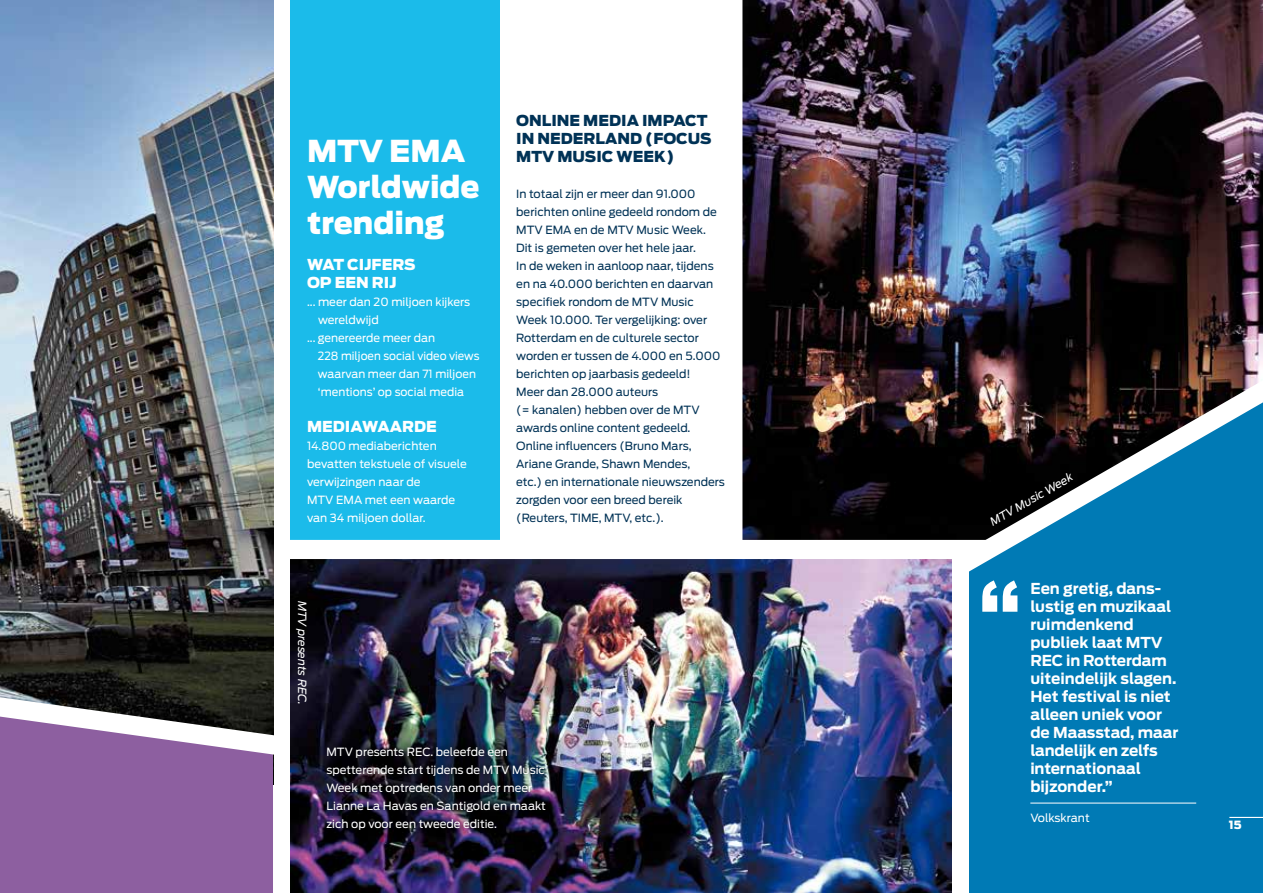
<style>
.page{position:relative;width:1263px;height:893px;background:#fff}
.page>*{position:absolute;margin:0;border:0;box-sizing:border-box;transform-origin:0 0}
.t1{font:900 30px/36px "Antenna";color:#fff}
.t2{font:700 15px/18px "Antenna";color:#fff}
.t3{font:900 15px/18px "Antenna";color:#003256}
.t4{font:900 15px/18px "Antenna";color:#fff}
.t5{font:11.25px/18px "Antenna";color:#003256}
.t6{font:11.25px/18px "Antenna";color:#fff}
.t7{font:italic 11.25px "Antenna";color:#fff}
.t8{font:11.25px "Antenna";color:#fff;scale:.96 1}
.t9{font:900 11.25px "Antenna";color:#fff}
</style>
<div class="page">
<div style="left:969px;top:386px;width:294px;height:507px;background:#007ab5"></div>
<img style="left:742px;top:0;width:521px;height:612px">
<div style="left:290px;top:0;width:209px;height:564px;background:#1bbbea"></div>
<hr style="left:1030px;top:803px;width:166px;height:1px;background:#fff">
<svg style="left:982px;top:592px;width:35px;height:20px"></svg>
<img style="left:0;top:0;width:273px;height:613px">
<div style="left:0;top:768px;width:273px;height:125px;background:#8d5fa0"></div>
<svg style="left:0;top:613px;width:274px;height:155px;background:#544b56"></svg>
<svg style="left:934px;top:348px;width:329px;height:244px"></svg>
<img style="left:290px;top:559px;width:662px;height:334px">
<div style="left:281px;top:540px;width:710px;height:19px;background:#fff"></div>
<div style="left:952px;top:549px;width:11px;height:27px;background:#fff"></div>
<img style="left:318px;top:739px;width:235px;height:99px">
<hr style="left:1229px;top:817px;width:34px;height:1px;background:#fff">
<h1 class="t1" style="left:307px;top:133px;width:174px">MTV EMA<br>Worldwide trending</h1>
<h2 class="t4" style="left:307px;top:256px;width:110px">WAT CIJFERS<br>OP EEN RIJ</h2>
<p class="t6" style="left:307px;top:293px;width:165px">... meer dan 20 miljoen kijkers</p>
<p class="t6" style="left:318px;top:311px;width:62px">wereldwijd</p>
<p class="t6" style="left:307px;top:329px;width:130px">... genereerde meer dan</p>
<p class="t8" style="left:318px;top:349px;width:170px">228 miljoen social video views</p>
<p class="t6" style="left:318px;top:365px;width:160px">waarvan meer dan 71 miljoen</p>
<p class="t6" style="left:318px;top:383px;width:148px">‘mentions’ op social media</p>
<h2 class="t4" style="left:307px;top:418px;width:131px">MEDIAWAARDE</h2>
<p class="t6" style="left:307px;top:437px;width:161px">14.800 mediaberichten bevatten tekstuele of visuele verwijzingen naar de<br>MTV EMA met een waarde van 34 miljoen dollar.</p>
<p class="t7" style="left:309px;top:601px;width:106px;rotate:90deg">MTV presents REC.</p>
<h2 class="t3" style="left:516px;top:112px;width:197px">ONLINE MEDIA IMPACT<br>IN NEDERLAND (FOCUS<br>MTV MUSIC WEEK)</h2>
<p class="t5" style="left:516px;top:185px;width:210px">In totaal zijn er meer dan 91.000 berichten online gedeeld rondom de<br>MTV EMA en de MTV Music Week.<br>Dit is gemeten over het hele jaar.<br>In de weken in aanloop naar, tijdens en na 40.000 berichten en daarvan specifiek rondom de MTV Music<br>Week 10.000. Ter vergelijking: over<br>Rotterdam en de culturele sector worden er tussen de 4.000 en 5.000 berichten op jaarbasis gedeeld!<br>Meer dan 28.000 auteurs<br>(= kanalen) hebben over de MTV awards online content gedeeld.<br>Online influencers (Bruno Mars,<br>Ariane Grande, Shawn Mendes,<br>etc.) en internationale nieuwszenders zorgden voor een breed bereik (Reuters, TIME, MTV, etc.).</p>
<p class="t6" style="left:326px;top:743px;width:221px">MTV presents REC. beleefde een spetterende start tijdens de MTV Music Week met optredens van onder meer Lianne La Havas en Santigold en maakt zich op voor een tweede editie.</p>
<p class="t7" style="left:988px;top:517px;width:95px;rotate:-30deg">MTV Music Week</p>
<h2 class="t2" style="left:1030px;top:580px;width:150px">Een gretig, dans&shy;lustig en muzikaal ruimdenkend publiek laat MTV<br>REC in Rotterdam uiteindelijk slagen.<br>Het festival is niet alleen uniek voor de Maasstad, maar landelijk en zelfs internationaal bijzonder.”</h2>
<p class="t6" style="left:1030px;top:809px;width:61px">Volkskrant</p>
<p class="t9" style="left:1229px;top:818px;width:14px">15</p>
</div>
